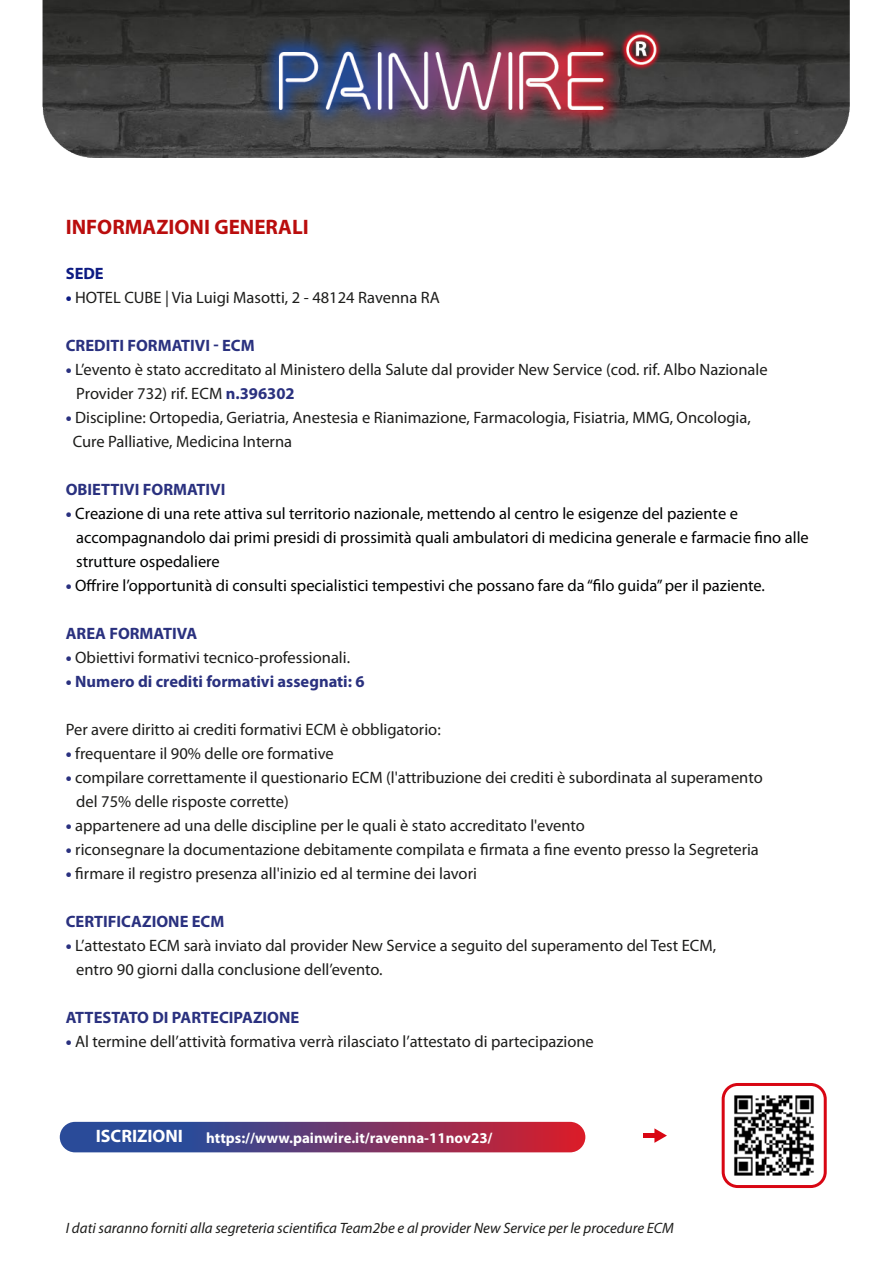
<style>
.page{position:relative;width:893px;height:1263px;background:#fff}
.page>*{position:absolute;margin:0;border:0;box-sizing:border-box;transform-origin:0 0}
.t1{font:700 21px "Myriad Pro";color:#ba0d0d}
.t2{font:700 18px "Myriad Pro";color:#fff}
.t3{font:16.5px/24px "Myriad Pro";color:#1d1d1b}
.t4{font:16.5px/24px "Myriad Pro";color:#010202}
.t5{font:700 16.5px "Myriad Pro";color:#2a317f}
.t6{font:700 16.5px "Myriad Pro";color:#0d1b83}
.t7{font:italic 15px "Myriad Pro";color:#1d1d1b}
.t8{font:700 15px "Myriad Pro";color:#fff}
.s1{font-weight:900;color:#0d1b83}
.s2{font-weight:900;color:#2a317f}
.s3{font-weight:700;color:#2a317f}
.s4{font-weight:900}
</style>
<div class="page">
<svg style="left:60px;top:1122px;width:525px;height:30px;background:#6d396e"></svg>
<div style="left:643px;top:1133px;width:17px;height:5px;background:#d90613"></div>
<svg style="left:654px;top:1128px;width:13px;height:15px"></svg>
<div style="left:722px;top:1083px;width:105px;height:105px;border:3px solid #d80613;border-radius:15px"></div>
<img style="left:43px;top:0;width:806px;height:157px">
<img style="left:734px;top:1095px;width:80px;height:81px">
<img style="left:220px;top:0;width:547px;height:158px">
<p class="t1" style="left:66px;top:216px;width:244px">INFORMAZIONI GENERALI</p>
<p class="t6" style="left:66px;top:264px;width:40px">SEDE</p>
<p class="t3" style="left:66px;top:286px;width:376px"><span class="s1">•</span> HOTEL CUBE | Via Luigi Masotti, 2 - 48124 Ravenna RA</p>
<p class="t5" style="left:66px;top:336px;width:190px">CREDITI FORMATIVI ECM</p>
<p class="t3" style="left:76px;top:358px;width:693px;text-indent:-10px"><span class="s2">•</span> L’evento è stato accreditato al Ministero della Salute dal provider New Service (cod. rif. Albo Nazionale<br>Provider 732) rif. ECM <span class="s3">n.396302</span></p>
<p class="t3" style="left:73px;top:406px;width:679px;text-indent:-7px"><span class="s2">•</span> Discipline: Ortopedia, Geriatria, Anestesia e Rianimazione, Farmacologia, Fisiatria, MMG, Oncologia,<br>Cure Palliative, Medicina Interna</p>
<p class="t5" style="left:66px;top:480px;width:161px">OBIETTIVI FORMATIVI</p>
<p class="t4" style="left:76px;top:502px;width:734px;text-indent:-10px"><span class="s2">•</span> Creazione di una rete attiva sul territorio nazionale, mettendo al centro le esigenze del paziente e accompagnandolo dai primi presidi di prossimità quali ambulatori di medicina generale e farmacie fino alle strutture ospedaliere</p>
<p class="t4" style="left:66px;top:574px;width:701px"><span class="s2">•</span> Offrire l’opportunità di consulti specialistici tempestivi che possano fare da “filo guida” per il paziente.</p>
<p class="t5" style="left:66px;top:624px;width:133px">AREA FORMATIVA</p>
<p class="t3" style="left:66px;top:646px;width:286px"><span class="s2">•</span> Obiettivi formativi tecnico-professionali.</p>
<p class="t5" style="left:66px;top:672px;width:300px"><span class="s4">•</span> Numero di crediti formativi assegnati: 6</p>
<p class="t3" style="left:66px;top:718px;width:376px">Per avere diritto ai crediti formativi ECM è obbligatorio:</p>
<p class="t3" style="left:66px;top:742px;width:269px"><span class="s2">•</span> frequentare il 90% delle ore formative</p>
<p class="t3" style="left:76px;top:766px;width:688px;text-indent:-10px"><span class="s2">•</span> compilare correttamente il questionario ECM (l'attribuzione dei crediti è subordinata al superamento del 75% delle risposte corrette)</p>
<p class="t3" style="left:66px;top:814px;width:521px"><span class="s2">•</span> appartenere ad una delle discipline per le quali è stato accreditato l'evento</p>
<p class="t3" style="left:66px;top:838px;width:695px"><span class="s2">•</span> riconsegnare la documentazione debitamente compilata e firmata a fine evento presso la Segreteria</p>
<p class="t3" style="left:66px;top:862px;width:413px"><span class="s2">•</span> firmare il registro presenza all'inizio ed al termine dei lavori</p>
<p class="t5" style="left:66px;top:912px;width:160px">CERTIFICAZIONE ECM</p>
<p class="t3" style="left:76px;top:934px;width:641px;text-indent:-10px"><span class="s2">•</span> L’attestato ECM sarà inviato dal provider New Service a seguito del superamento del Test ECM, entro 90 giorni dalla conclusione dell’evento.</p>
<p class="t5" style="left:66px;top:1008px;width:235px">ATTESTATO DI PARTECIPAZIONE</p>
<p class="t3" style="left:66px;top:1030px;width:530px"><span class="s2">•</span> Al termine dell’attività formativa verrà rilasciato l’attestato di partecipazione</p>
<p class="t2" style="left:96px;top:1126px;width:89px">ISCRIZIONI</p>
<p class="t8" style="left:206px;top:1129px;width:288px">https://www.painwire.it/ravenna-11nov23/</p>
<p class="t7" style="left:66px;top:1220px;width:610px">I dati saranno forniti alla segreteria scientifica Team2be e al provider New Service per le procedure ECM</p>
</div>
